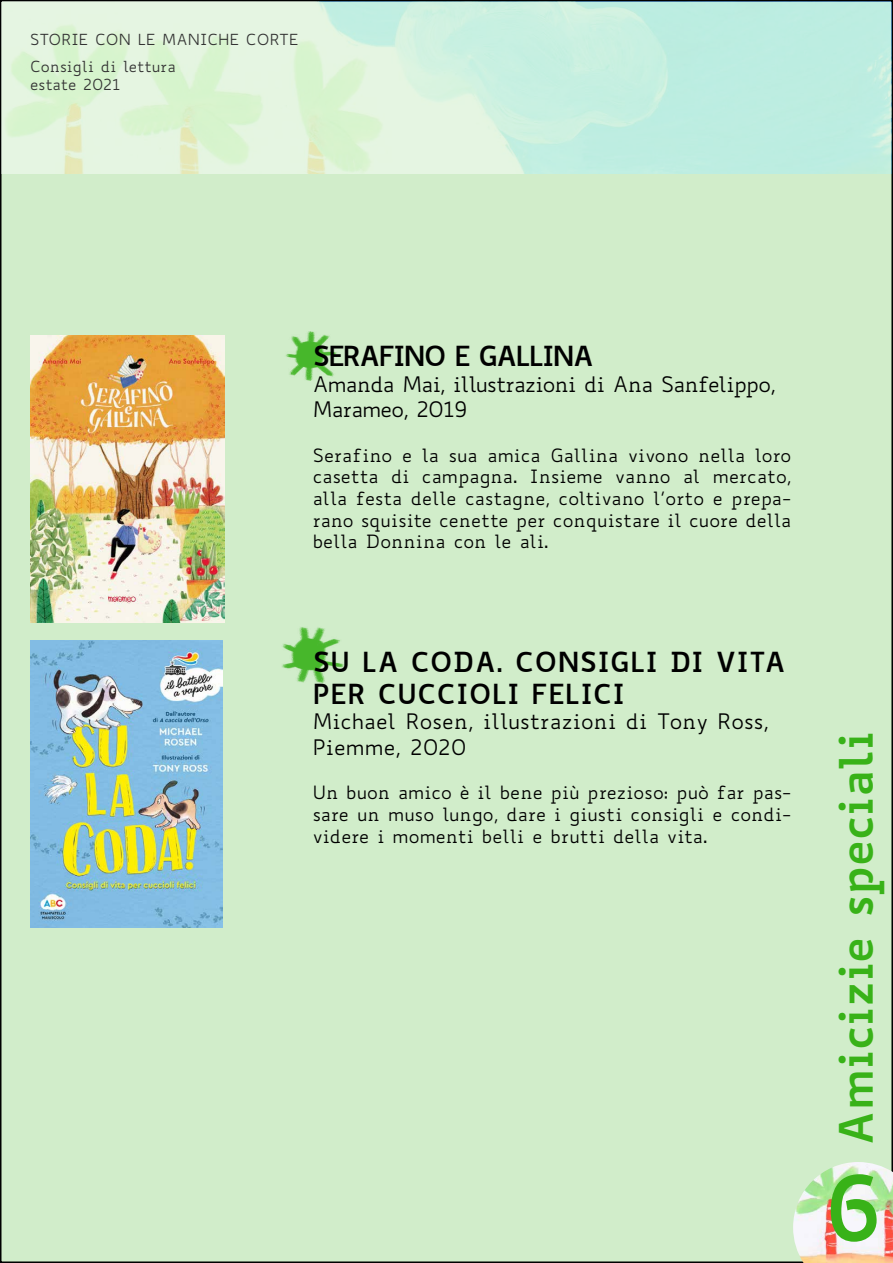
<style>
.page{position:relative;width:893px;height:1263px;background:#fff}
.page>*{position:absolute;margin:0;border:0;box-sizing:border-box;transform-origin:0 0}
.t1{font:700 90px "Biancoenero";color:#38b218}
.t2{font:700 45px "Biancoenero";color:#38b218}
.t3{font:700 27px/32.4px "Biancoenero";color:#000}
.t4{font:700 27px "Biancoenero";letter-spacing:-.08em;color:#000}
.t5{font:21px/25.2px "Biancoenero";letter-spacing:-.04em;color:#000}
.t6{font:21px/25.2px "Biancoenero";color:#000}
.t7{font:18px/21.6px "Biancoenero";color:#000;text-align:justify}
.t8{font:15px/26.8px "Biancoenero";color:#333}
</style>
<div class="page">
<div style="left:0;top:173px;width:893px;height:1090px;background:#d1edca"></div>
<img style="left:793px;top:1162px;width:100px;height:101px">
<img style="left:0;top:0;width:893px;height:173px">
<img style="left:30px;top:336px;width:194px;height:287px">
<img style="left:30px;top:641px;width:192px;height:287px">
<p class="t8" style="left:30px;top:26px;width:270px">STORIE CON LE MANICHE CORTE<br>Consigli di lettura</p>
<p class="t8" style="left:30px;top:71px;width:92px">estate 2021</p>
<h3 class="t4" style="left:313px;top:333px;width:283px">SERAFINO E GALLINA</h3>
<p class="t5" style="left:313px;top:371px;width:465px">Amanda Mai, illustrazioni di Ana Sanfelippo,<br>Marameo, 2019</p>
<p class="t7" style="left:313px;top:444px;width:480px">Serafino e la sua amica Gallina vivono nella loro casetta di campagna. Insieme vanno al mercato, alla festa delle castagne, coltivano l’orto e prepa&shy;rano squisite cenette per conquistare il cuore della bella Donnina con le ali.</p>
<h3 class="t3" style="left:313px;top:642px;width:475px">SU LA CODA. CONSIGLI DI VITA<br>PER CUCCIOLI FELICI</h3>
<p class="t6" style="left:313px;top:709px;width:458px">Michael Rosen, illustrazioni di Tony Ross,<br>Piemme, 2020</p>
<p class="t7" style="left:313px;top:782px;width:480px">Un buon amico è il bene più prezioso: può far pas&shy;sare un muso lungo, dare i giusti consigli e condi&shy;videre i momenti belli e brutti della vita.</p>
<h2 class="t2" style="left:817px;top:1146px;width:416px;rotate:-90deg">Amicizie speciali</h2>
<h1 class="t1" style="left:825px;top:1130px;width:59px">6</h1>
</div>
